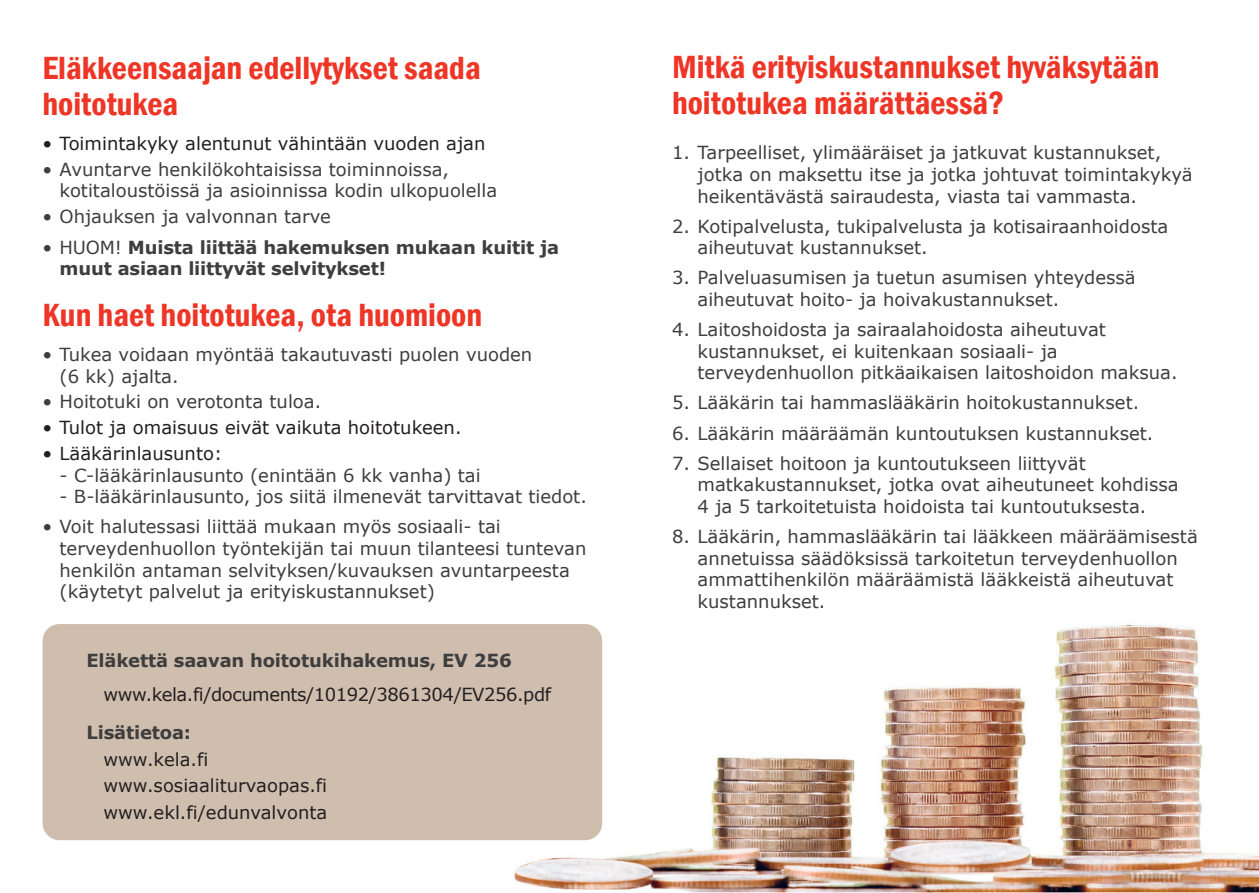
<style>
.page{position:relative;width:1259px;height:893px;background:#fff}
.page>*{position:absolute;margin:0;border:0;box-sizing:border-box;transform-origin:0 0}
.t1{font:600 condensed 33px/36px "Franklin Gothic";color:#ee3526}
.t2{font:18px/21.6px "Verdana";color:#3e3e3f}
.t3{font:18px/26.5px "Verdana";color:#231f20}
.t4{font:700 18px/21.6px "Verdana";letter-spacing:-.01em;color:#3e3e3f}
.t5{font:18px "Verdana";letter-spacing:-.025em;color:#231f20}
.s1{font-weight:400}
</style>
<div class="page">
<img style="left:510px;top:624px;width:749px;height:269px">
<div style="left:43px;top:624px;width:559px;height:216px;background:#cfbeae;border-radius:17px"></div>
<h1 class="t1" style="left:43px;top:50px;width:440px">Eläkkeensaajan edellytykset saada hoitotukea</h1>
<p class="t3" style="left:43px;top:130px;width:444px">• Toimintakyky alentunut vähintään vuoden ajan</p>
<p class="t2" style="left:60px;top:158px;width:439px;text-indent:-17px">• Avuntarve henkilökohtaisissa toiminnoissa, kotitaloustöissä ja asioinnissa kodin ulkopuolella</p>
<p class="t2" style="left:43px;top:206px;width:290px">• Ohjauksen ja valvonnan tarve</p>
<p class="t4" style="left:60px;top:236px;width:501px;text-indent:-17px"><span class="s1">• HUOM!</span> Muista liittää hakemuksen mukaan kuitit ja muut asiaan liittyvät selvitykset!</p>
<h1 class="t1" style="left:43px;top:297px;width:441px">Kun haet hoitotukea, ota huomioon</h1>
<p class="t2" style="left:60px;top:343px;width:474px;text-indent:-17px">• Tukea voidaan myöntää takautuvasti puolen vuoden (6 kk) ajalta.</p>
<p class="t2" style="left:43px;top:391px;width:280px">• Hoitotuki on verotonta tuloa.</p>
<p class="t3" style="left:43px;top:414px;width:420px">• Tulot ja omaisuus eivät vaikuta hoitotukeen.</p>
<p class="t3" style="left:43px;top:440px;width:181px">• Lääkärinlausunto:</p>
<p class="t2" style="left:60px;top:464px;width:423px">- C-lääkärinlausunto (enintään 6 kk vanha) tai</p>
<p class="t2" style="left:60px;top:486px;width:529px">- B-lääkärinlausunto, jos siitä ilmenevät tarvittavat tiedot.</p>
<p class="t2" style="left:60px;top:516px;width:528px;text-indent:-17px">• Voit halutessasi liittää mukaan myös sosiaali- tai terveydenhuollon työntekijän tai muun tilanteesi tuntevan henkilön antaman selvityksen/kuvauksen avuntarpeesta (käytetyt palvelut ja erityiskustannukset)</p>
<p class="t4" style="left:86px;top:649px;width:427px">Eläkettä saavan hoitotukihakemus, EV 256</p>
<p class="t5" style="left:103px;top:682px;width:449px">www.kela.fi/documents/10192/3861304/EV256.pdf</p>
<p class="t4" style="left:86px;top:722px;width:106px">Lisätietoa:</p>
<p class="t3" style="left:103px;top:746px;width:225px">www.kela.fi www.sosiaaliturvaopas.fi www.ekl.fi/edunvalvonta</p>
<h1 class="t1" style="left:672px;top:49px;width:489px">Mitkä erityiskustannukset hyväksytään hoitotukea määrättäessä?</h1>
<p class="t2" style="left:697px;top:142px;width:497px;text-indent:-26px">1. Tarpeelliset, ylimääräiset ja jatkuvat kustannukset, jotka on maksettu itse ja jotka johtuvat toimintakykyä heikentävästä sairaudesta, viasta tai vammasta.</p>
<p class="t2" style="left:697px;top:215px;width:472px;text-indent:-26px">2. Kotipalvelusta, tukipalvelusta ja kotisairaanhoidosta aiheutuvat kustannukset.</p>
<p class="t2" style="left:697px;top:267px;width:440px;text-indent:-26px">3. Palveluasumisen ja tuetun asumisen yhteydessä aiheutuvat hoito- ja hoivakustannukset.</p>
<p class="t2" style="left:697px;top:319px;width:481px;text-indent:-26px">4. Laitoshoidosta ja sairaalahoidosta aiheutuvat kustannukset, ei kuitenkaan sosiaali- ja terveydenhuollon pitkäaikaisen laitoshoidon maksua.</p>
<p class="t2" style="left:672px;top:392px;width:469px">5. Lääkärin tai hammaslääkärin hoitokustannukset.</p>
<p class="t2" style="left:672px;top:422px;width:483px">6. Lääkärin määräämän kuntoutuksen kustannukset.</p>
<p class="t2" style="left:697px;top:452px;width:482px;text-indent:-26px">7. Sellaiset hoitoon ja kuntoutukseen liittyvät matkakustannukset, jotka ovat aiheutuneet kohdissa<br>4 ja 5 tarkoitetuista hoidoista tai kuntoutuksesta.</p>
<p class="t2" style="left:697px;top:525px;width:502px;text-indent:-26px">8. Lääkärin, hammaslääkärin tai lääkkeen määräämisestä annetuissa säädöksissä tarkoitetun terveydenhuollon ammattihenkilön määräämistä lääkkeistä aiheutuvat kustannukset.</p>
</div>
